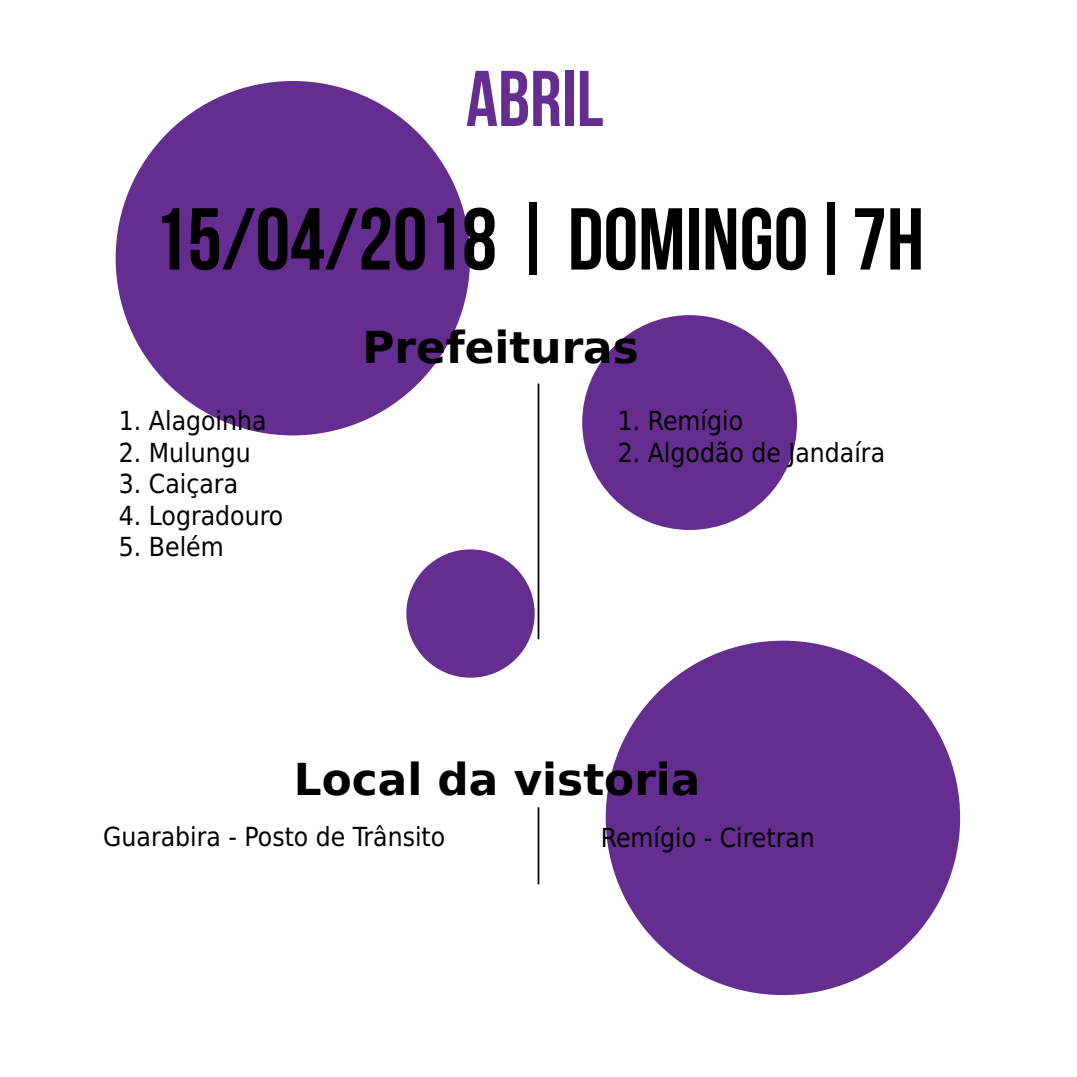
<style>
.page{position:relative;width:1077px;height:1077px;background:#fff}
.page>*{position:absolute;margin:0;border:0;box-sizing:border-box;transform-origin:0 0}
.t1{font:87.5px "Bebas Neue";color:#000}
.t2{font:78.75px "Bebas Neue";color:#662d91}
.t3{font:700 43.75px "DejaVu Sans";color:#000}
.t4{font:26.25px "DejaVu Sans Condensed";color:#000}
</style>
<div class="page">
<div style="left:116px;top:81px;width:354px;height:354px;background:#662d91;border-radius:50%"></div>
<div style="left:605px;top:640px;width:354px;height:354px;background:#662d91;border-radius:50%"></div>
<div style="left:582px;top:315px;width:215px;height:215px;background:#662d91;border-radius:50%"></div>
<div style="left:406px;top:549px;width:128px;height:128px;background:#662d91;border-radius:50%"></div>
<hr style="left:537px;top:383px;width:2px;height:256px;background:#000">
<hr style="left:537px;top:807px;width:2px;height:77px;background:#000">
<h2 class="t2" style="left:466px;top:56px;width:139px">aBRIL</h2>
<h1 class="t1" style="left:153px;top:191px;width:772px">15/04/2018 | DOMINGO|7H</h1>
<p class="t4" style="left:119px;top:398px;width:149px">1. Alagoinha</p>
<p class="t4" style="left:119px;top:429px;width:133px">2. Mulungu</p>
<p class="t4" style="left:119px;top:461px;width:121px">3. Caiçara</p>
<p class="t4" style="left:119px;top:492px;width:166px">4. Logradouro</p>
<p class="t4" style="left:119px;top:524px;width:106px">5. Belém</p>
<h3 class="t3" style="left:362px;top:311px;width:278px">Prefeituras</h3>
<p class="t4" style="left:617px;top:398px;width:127px">1. Remígio</p>
<p class="t4" style="left:617px;top:429px;width:269px">2. Algodão de Jandaíra</p>
<h3 class="t3" style="left:294px;top:743px;width:408px">Local da vistoria</h3>
<p class="t4" style="left:103px;top:813px;width:343px">Guarabira - Posto de Trânsito</p>
<p class="t4" style="left:600px;top:814px;width:215px">Remígio - Ciretran</p>
</div>
